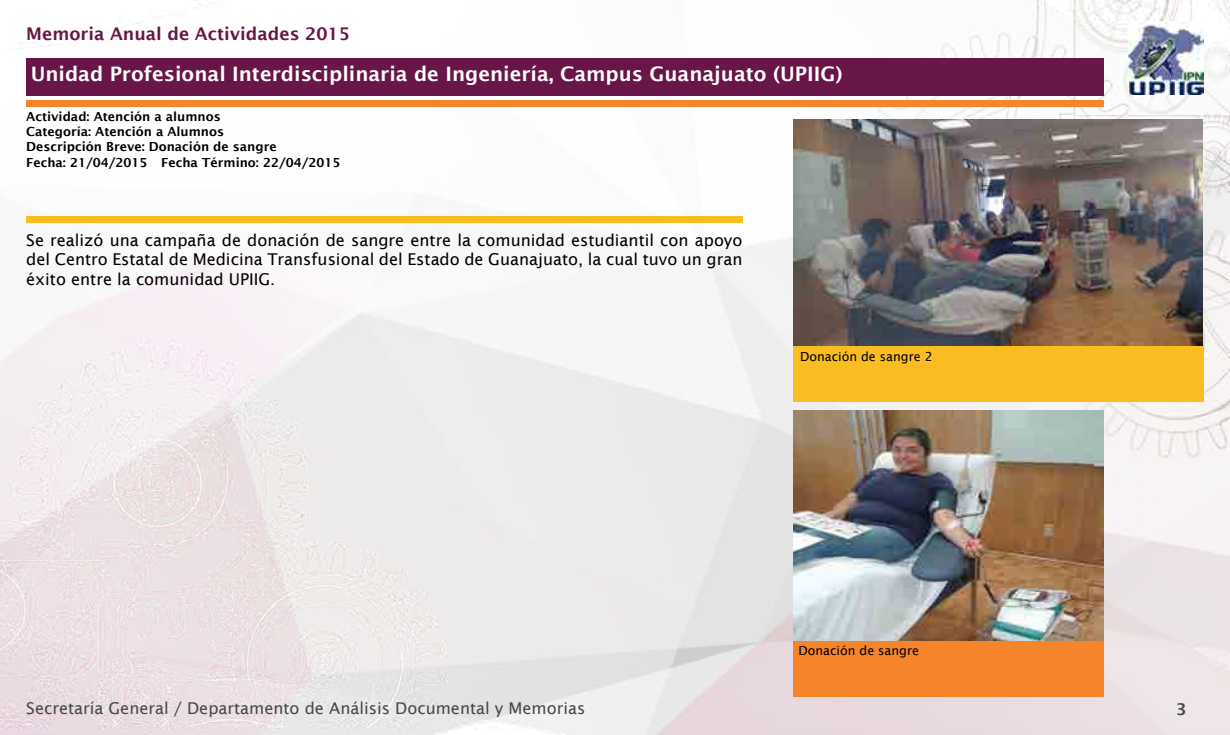
<style>
.page{position:relative;width:1230px;height:735px;background:#fff}
.page>*{position:absolute;margin:0;border:0;box-sizing:border-box;transform-origin:0 0}
.t1{font:600 20px "Lucida Sans";color:#fff}
.t2{font:600 17.5px "Lucida Sans";color:#681547}
.t3{font:16.25px/19.5px "Lucida Sans";color:#000;text-align:justify}
.t4{font:16.25px "Lucida Sans";color:#45484a}
.t5{font:600 16.25px "Lucida Sans";color:#45484a}
.t6{font:600 12.5px/15px "Lucida Sans";color:#000}
.t7{font:12.5px "Lucida Sans";color:#000}
</style>
<div class="page">
<img style="left:0;top:0;width:1230px;height:735px">
<div style="left:26px;top:58px;width:1078px;height:38px;background:#681547"></div>
<div style="left:26px;top:216px;width:716px;height:7px;background:#f9bc21"></div>
<div style="left:26px;top:100px;width:1078px;height:6px;background:#f6842a"></div>
<div style="left:793px;top:345px;width:411px;height:57px;background:#f9bc21"></div>
<div style="left:793px;top:640px;width:311px;height:56px;background:#f6842a"></div>
<img style="left:793px;top:119px;width:410px;height:226px">
<img style="left:793px;top:410px;width:310px;height:230px">
<img style="left:1129px;top:21px;width:75px;height:74px">
<p class="t2" style="left:26px;top:24px;width:325px">Memoria Anual de Actividades 2015</p>
<p class="t1" style="left:31px;top:63px;width:813px">Unidad Profesional Interdisciplinaria de Ingeniería, Campus Guanajuato (UPIIG)</p>
<p class="t6" style="left:26px;top:109px;width:252px">Actividad: Atención a alumnos<br>Categoría: Atención a Alumnos<br>Descripción Breve: Donación de sangre</p>
<p class="t6" style="left:26px;top:155px;width:316px">Fecha: 21/04/2015 Fecha Término: 22/04/2015</p>
<p class="t3" style="left:26px;top:230px;width:718px">Se realizó una campaña de donación de sangre entre la comunidad estudiantil con apoyo del Centro Estatal de Medicina Transfusional del Estado de Guanajuato, la cual tuvo un gran éxito entre la comunidad UPIIG.</p>
<p class="t7" style="left:800px;top:350px;width:134px">Donación de sangre 2</p>
<p class="t7" style="left:798px;top:644px;width:122px">Donación de sangre</p>
<p class="t4" style="left:26px;top:699px;width:561px">Secretaría General / Departamento de Análisis Documental y Memorias</p>
<p class="t5" style="left:1176px;top:700px;width:12px">3</p>
</div>
